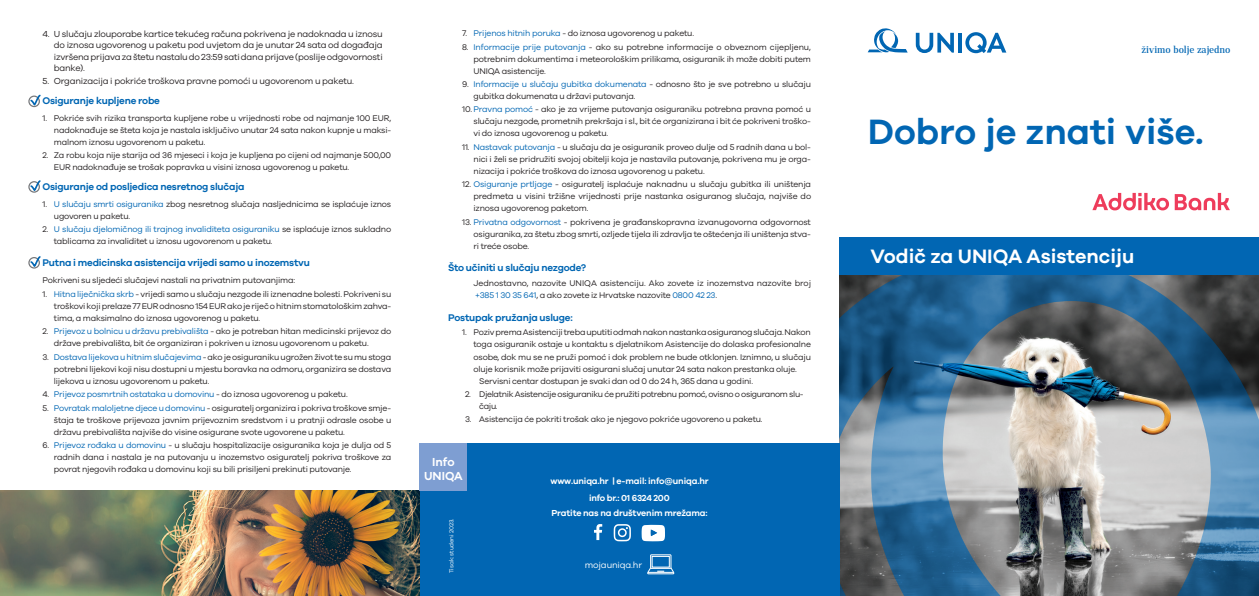
<style>
.page{position:relative;width:1259px;height:596px;background:#fff}
.page>*{position:absolute;margin:0;border:0;box-sizing:border-box;transform-origin:0 0}
.t1{font:600 36.3px "Galano";color:#0166b3}
.Head_1_neg_48{font:600 20px "Galano";color:#fff}
.t2{font:600 12px "Galano";color:#fff}
.Copy_normal_9__13{font:600 10px "Galano";letter-spacing:-.02em;color:#0166b3}
.t3{font:500 9.7px "Rolleston Display";letter-spacing:-.01em;color:#0166b3}
.Copy_normal_9_13{font:9px/11.5px "Galano";letter-spacing:-.02em;color:#231f20;text-align:justify}
.Adresspalte_7__8{font:600 9px "Galano";letter-spacing:-.015em;color:#fff}
.Adresspalte_7__8-2{font:9px "Galano";letter-spacing:-.015em;color:#fff}
.Copy_normal_9_13-2{font:8.5px/12px "Galano";letter-spacing:-.02em;color:#231f20;text-align:justify}
.Copy_normal_9_13-3{font:8.5px/12px "Galano";letter-spacing:-.04em;color:#231f20}
.Copy_normal_9_13-4{font:8.5px "Galano";letter-spacing:-.02em;color:#0166b3}
.Copy_normal_9_13-5{font:6px "Galano";letter-spacing:-.02em;color:#fff}
.s1{color:#0166b3}
.s2{color:#231f20}
</style>
<div class="page">
<svg style="left:839px;top:274px;width:420px;height:321px;background:#678092"></svg>
<div style="left:839px;top:237px;width:420px;height:37px;background:#0166b3"></div>
<img style="left:0;top:490px;width:419px;height:105px">
<div style="left:420px;top:443px;width:419px;height:152px;background:#0166b3"></div>
<div style="left:420px;top:443px;width:47px;height:47px;background:#7e9ed2"></div>
<svg style="left:647px;top:554px;width:27px;height:20px"></svg>
<svg style="left:594px;top:524px;width:8px;height:15px"></svg>
<svg style="left:613px;top:524px;width:18px;height:17px"></svg>
<svg style="left:641px;top:524px;width:24px;height:17px"></svg>
<div style="left:28px;top:95px;width:12px;height:12px;border:1px solid #76787b;border-radius:50%"></div>
<svg style="left:29px;top:94px;width:12px;height:13px"></svg>
<div style="left:28px;top:181px;width:12px;height:11px;border:1px solid #76787b;border-radius:50%"></div>
<svg style="left:29px;top:180px;width:12px;height:12px"></svg>
<div style="left:28px;top:257px;width:12px;height:11px;border:1px solid #76787b;border-radius:50%"></div>
<svg style="left:29px;top:256px;width:12px;height:12px"></svg>
<svg style="left:867px;top:28px;width:40px;height:25px"></svg>
<svg style="left:916px;top:33px;width:38px;height:20px"></svg>
<hr style="left:958px;top:33px;width:4px;height:20px;background:#0166b3">
<svg style="left:965px;top:32px;width:41px;height:21px"></svg>
<svg style="left:1092px;top:193px;width:138px;height:17px"></svg>
<p class="Copy_normal_9_13" style="left:54px;top:28px;width:330px;text-indent:-11px">4. U slučaju zlouporabe kartice tekućeg računa pokrivena je nadoknada u iznosu do iznosa ugovorenog u paketu pod uvjetom da je unutar 24 sata od događaja izvršena prijava za štetu nastalu do 23:59 sati dana prijave (poslije odgovornosti banke).</p>
<p class="Copy_normal_9_13" style="left:43px;top:75px;width:313px">5. Organizacija i pokriće troškova pravne pomoći u ugovorenom u paketu.</p>
<p class="Copy_normal_9__13" style="left:43px;top:95px;width:119px">Osiguranje kupljene robe</p>
<p class="Copy_normal_9_13-2" style="left:54px;top:112px;width:339px;text-indent:-11px">1. Pokriće svih rizika transporta kupljene robe u vrijednosti robe od najmanje 100 EUR, nadoknađuje se šteta koja je nastala isključivo unutar 24 sata nakon kupnje u maksi&shy;malnom iznosu ugovorenom u paketu.</p>
<p class="Copy_normal_9_13-2" style="left:54px;top:149px;width:339px;text-indent:-11px">2. Za robu koja nije starija od 36 mjeseci i koja je kupljena po cijeni od najmanje 500,00<br>EUR nadoknađuje se trošak popravka u visini iznosa ugovorenog u paketu.</p>
<p class="Copy_normal_9__13" style="left:43px;top:180px;width:203px">Osiguranje od posljedica nesretnog slučaja</p>
<p class="Copy_normal_9_13-2" style="left:54px;top:198px;width:339px;text-indent:-11px">1. <span class="s1">U slučaju smrti osiguranika</span> zbog nesretnog slučaja nasljednicima se isplaćuje iznos ugovoren u paketu.</p>
<p class="Copy_normal_9_13-2" style="left:54px;top:223px;width:339px;text-indent:-11px">2. <span class="s1">U slučaju djelomičnog ili trajnog invaliditeta osiguraniku</span> se isplaćuje iznos sukladno tablicama za invaliditet u iznosu ugovorenom u paketu.</p>
<p class="Copy_normal_9__13" style="left:43px;top:256px;width:269px">Putna i medicinska asistencija vrijedi samo u inozemstvu</p>
<p class="Copy_normal_9_13-2" style="left:43px;top:274px;width:254px">Pokriveni su sljedeći slučajevi nastali na privatnim putovanjima:</p>
<p class="Copy_normal_9_13-2" style="left:54px;top:287px;width:339px;text-indent:-11px">1. <span class="s1">Hitna liječnička skrb</span> - vrijedi samo u slučaju nezgode ili iznenadne bolesti. Pokriveni su troškovi koji prelaze 77 EUR odnosno 154 EUR ako je riječ o hitnim stomatološkim zahva&shy;tima, a maksimalno do iznosa ugovorenog u paketu.</p>
<p class="Copy_normal_9_13-2" style="left:54px;top:325px;width:339px;text-indent:-11px">2. <span class="s1">Prijevoz u bolnicu u državu prebivališta</span> - ako je potreban hitan medicinski prijevoz do države prebivališta, bit će organiziran i pokriven u iznosu ugovorenom u paketu.</p>
<p class="Copy_normal_9_13-2" style="left:54px;top:350px;width:339px;text-indent:-11px">3. <span class="s1">Dostava lijekova u hitnim slučajevima</span> - ako je osiguraniku ugrožen život te su mu stoga potrebni lijekovi koji nisu dostupni u mjestu boravka na odmoru, organizira se dostava lijekova u iznosu ugovorenom u paketu.</p>
<p class="Copy_normal_9_13-4" style="left:43px;top:389px;width:307px"><span class="s2">4.</span> Prijevoz posmrtnih ostataka u domovinu <span class="s2">- do iznosa ugovorenog u paketu.</span></p>
<p class="Copy_normal_9_13-2" style="left:54px;top:401px;width:339px;text-indent:-11px">5. <span class="s1">Povratak maloljetne djece u domovinu</span> - osiguratelj organizira i pokriva troškove smje&shy;štaja te troškove prijevoza javnim prijevoznim sredstvom i u pratnji odrasle osobe u državu prebivališta najviše do visine osigurane svote ugovorene u paketu.</p>
<p class="Copy_normal_9_13-2" style="left:54px;top:438px;width:339px;text-indent:-11px">6. <span class="s1">Prijevoz rođaka u domovinu</span> - u slučaju hospitalizacije osiguranika koja je dulja od 5 radnih dana i nastala je na putovanju u inozemstvo osiguratelj pokriva troškove za povrat njegovih rođaka u domovinu koji su bili prisiljeni prekinuti putovanje.</p>
<p class="Copy_normal_9_13-2" style="left:462px;top:27px;width:233px">7. <span class="s1">Prijenos hitnih poruka</span> - do iznosa ugovorenog u paketu.</p>
<p class="Copy_normal_9_13-2" style="left:473px;top:40px;width:339px;text-indent:-11px">8. <span class="s1">Informacije prije putovanja</span> - ako su potrebne informacije o obveznom cijepljenu, potrebnim dokumentima i meteorološkim prilikama, osiguranik ih može dobiti putem UNIQA asistencije.</p>
<p class="Copy_normal_9_13-2" style="left:473px;top:78px;width:339px;text-indent:-11px">9. <span class="s1">Informacije u slučaju gubitka dokumenata</span> - odnosno što je sve potrebno u slučaju gubitka dokumenata u državi putovanja.</p>
<p class="Copy_normal_9_13-2" style="left:473px;top:103px;width:339px;text-indent:-11px">10. <span class="s1">Pravna pomoć</span> - ako je za vrijeme putovanja osiguraniku potrebna pravna pomoć u slučaju nezgode, prometnih prekršaja i sl., bit će organizirana i bit će pokriveni troško&shy;vi do iznosa ugovorenog u paketu.</p>
<p class="Copy_normal_9_13-2" style="left:473px;top:141px;width:339px;text-indent:-11px">11. <span class="s1">Nastavak putovanja</span> - u slučaju da je osiguranik proveo dulje od 5 radnih dana u bol&shy;nici i želi se pridružiti svojoj obitelji koja je nastavila putovanje, pokrivena mu je orga&shy;nizacija i pokriće troškova do iznosa ugovorenog u paketu.</p>
<p class="Copy_normal_9_13-2" style="left:473px;top:178px;width:339px;text-indent:-11px">12. <span class="s1">Osiguranje prtljage</span> - osiguratelj isplaćuje naknadnu u slučaju gubitka ili uništenja predmeta u visini tržišne vrijednosti prije nastanka osiguranog slučaja, najviše do iznosa ugovorenog paketom.</p>
<p class="Copy_normal_9_13-2" style="left:473px;top:215px;width:339px;text-indent:-11px">13. <span class="s1">Privatna odgovornost</span> - pokrivena je građanskopravna izvanugovorna odgovornost osiguranika, za štetu zbog smrti, ozljede tijela ili zdravlja te oštećenja ili uništenja stva&shy;ri treće osobe.</p>
<p class="Copy_normal_9__13" style="left:448px;top:262px;width:140px">Što učiniti u slučaju nezgode?</p>
<p class="Copy_normal_9_13-2" style="left:473px;top:277px;width:339px">Jednostavno, nazovite UNIQA asistenciju. Ako zovete iz inozemstva nazovite broj <span class="s1">+385 1 30 35 641</span>, a ako zovete iz Hrvatske nazovite <span class="s1">0800 42 23</span>.</p>
<p class="Copy_normal_9__13" style="left:448px;top:311px;width:126px">Postupak pružanja usluge:</p>
<p class="Copy_normal_9_13-2" style="left:473px;top:326px;width:339px;text-indent:-11px">1. Poziv prema Asistenciji treba uputiti odmah nakon nastanka osiguranog slučaja. Nakon toga osiguranik ostaje u kontaktu s djelatnikom Asistencije do dolaska profesionalne osobe, dok mu se ne pruži pomoć i dok problem ne bude otklonjen. Iznimno, u slučaju oluje korisnik može prijaviti osigurani slučaj unutar 24 sata nakon prestanka oluje.</p>
<p class="Copy_normal_9_13-2" style="left:479px;top:374px;width:275px">Servisni centar dostupan je svaki dan od 0 do 24 h, 365 dana u godini.</p>
<p class="Copy_normal_9_13-3" style="left:479px;top:387px;width:326px;text-indent:-14px">2. Djelatnik Asistencije osiguraniku će pružiti potrebnu pomoć, ovisno o osiguranom slu&shy;čaju.</p>
<p class="Copy_normal_9_13-2" style="left:465px;top:413px;width:299px">3. Asistencija će pokriti trošak ako je njegovo pokriće ugovoreno u paketu.</p>
<p class="t2" style="left:432px;top:454px;width:24px">Info</p>
<p class="t2" style="left:424px;top:468px;width:40px">UNIQA</p>
<p class="Adresspalte_7__8" style="left:550px;top:474px;width:160px">www.uniqa.hr | e-mail: info@uniqa.hr</p>
<p class="Adresspalte_7__8" style="left:589px;top:491px;width:82px">info br.: 01 6324 200</p>
<p class="Copy_normal_9_13-5" style="left:448px;top:573px;width:56px;rotate:-90deg">Tisak: studeni 2023.</p>
<p class="Adresspalte_7__8" style="left:551px;top:507px;width:158px">Pratite nas na društvenim mrežama:</p>
<p class="Adresspalte_7__8-2" style="left:585px;top:559px;width:59px">mojauniqa.hr</p>
<p class="t3" style="left:1141px;top:44px;width:91px">živimo bolje zajedno</p>
<p class="t1" style="left:867px;top:109px;width:337px">Dobro je znati više.</p>
<p class="Head_1_neg_48" style="left:870px;top:244px;width:265px">Vodič za UNIQA Asistenciju</p>
</div>
